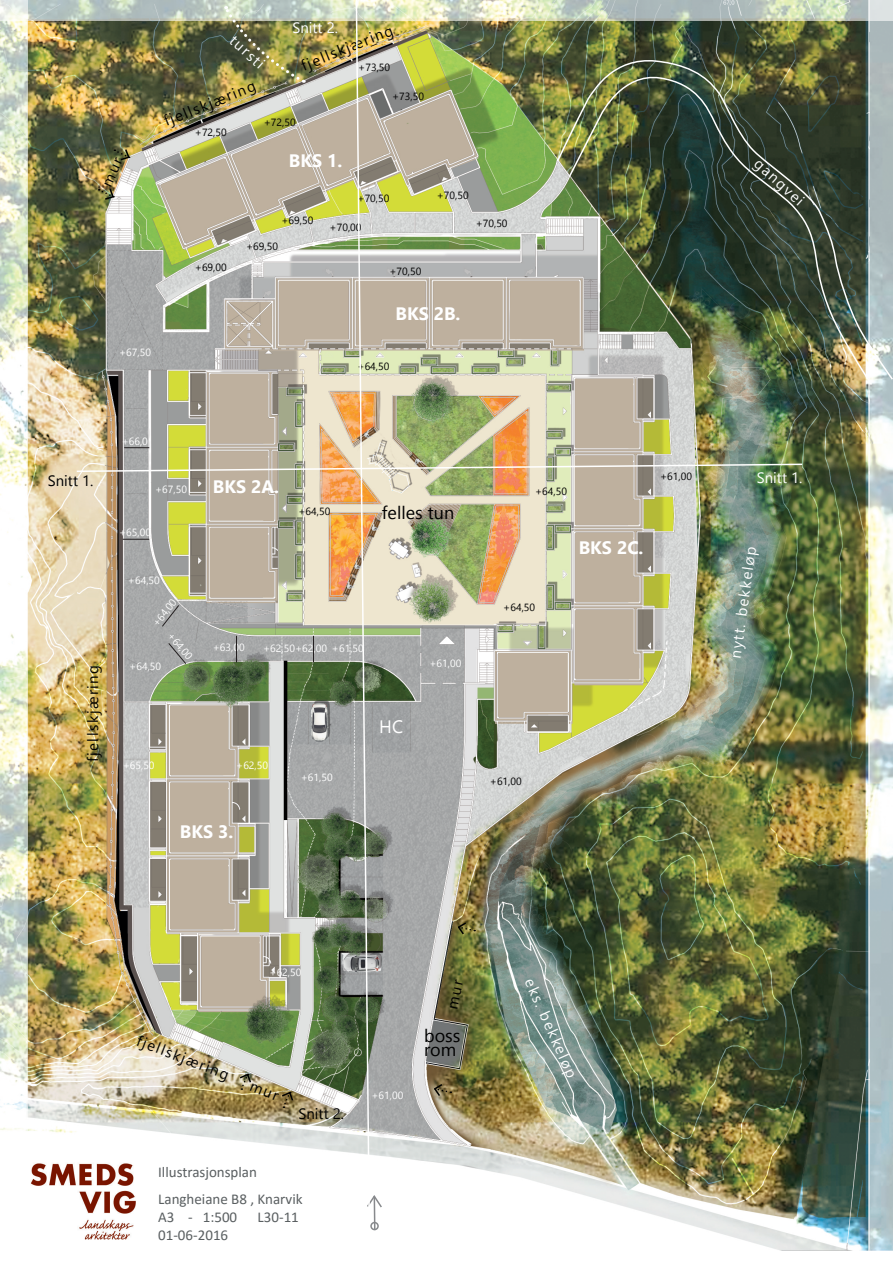
<style>
.page{position:relative;width:893px;height:1263px;background:#fff}
.page>*{position:absolute;margin:0;border:0;box-sizing:border-box;transform-origin:0 0}
.t1{font:700 18px "Gadugi";color:#fff}
.t2{font:18px "Gadugi";color:#000}
.t3{font:18px "Gadugi";color:#fff}
.t4{font:15px "Gadugi";letter-spacing:.1em;color:#000}
.t5{font:15px "Calibri";color:#5a5f61}
.t6{font:15px "Gadugi";color:#fff}
.t7{font:10.5px "Gadugi";color:#fff}
.t8{font:10.5px "Gadugi";color:#000001}
.t9{font:10.5px "Gadugi";color:#000}
</style>
<div class="page">
<img style="left:28px;top:21px;width:840px;height:1230px">
<img style="left:28px;top:1161px;width:47px;height:82px">
<svg style="left:0;top:21px;width:28px;height:1110px"></svg>
<svg style="left:0;top:0;width:868px;height:21px;background:#c6d2c8"></svg>
<svg style="left:868px;top:0;width:25px;height:1251px"></svg>
<img style="left:804px;top:57px;width:89px;height:324px">
<img style="left:75px;top:0;width:729px;height:1251px">
<p class="t6" style="left:292px;top:18px;width:47px">Snitt 2.</p>
<p class="t4" style="left:298px;top:58px;width:99px;rotate:-22deg">fjellskjæring</p>
<p class="t6" style="left:238px;top:31px;width:43px;rotate:42deg">tursti</p>
<p class="t4" style="left:161px;top:113px;width:99px;rotate:-22deg">fjellskjæring</p>
<p class="t8" style="left:358px;top:61px;width:33px">+73,50</p>
<p class="t8" style="left:392px;top:90px;width:33px">+73,50</p>
<p class="t8" style="left:264px;top:116px;width:33px">+72,50</p>
<p class="t8" style="left:195px;top:126px;width:33px">+72,50</p>
<p class="t1" style="left:289px;top:149px;width:55px">BKS 1.</p>
<p class="t8" style="left:195px;top:261px;width:33px">+69,00</p>
<p class="t8" style="left:281px;top:214px;width:33px">+69,50</p>
<p class="t8" style="left:246px;top:240px;width:33px">+69,50</p>
<p class="t8" style="left:358px;top:192px;width:33px">+70,50</p>
<p class="t8" style="left:437px;top:189px;width:33px">+70,50</p>
<p class="t8" style="left:330px;top:221px;width:33px">+70,00</p>
<p class="t8" style="left:476px;top:217px;width:33px">+70,50</p>
<p class="t8" style="left:389px;top:265px;width:33px">+70,50</p>
<p class="t7" style="left:119px;top:346px;width:33px">+67,50</p>
<p class="t1" style="left:395px;top:303px;width:67px">BKS 2B.</p>
<p class="t9" style="left:358px;top:360px;width:33px">+64,50</p>
<p class="t4" style="left:48px;top:471px;width:47px">Snitt 1.</p>
<p class="t4" style="left:84px;top:762px;width:99px;rotate:-90deg">fjellskjæring</p>
<p class="t7" style="left:122px;top:435px;width:28px">+66,0</p>
<p class="t7" style="left:155px;top:483px;width:33px">+67,50</p>
<p class="t7" style="left:119px;top:526px;width:33px">+65,00</p>
<p class="t7" style="left:128px;top:574px;width:33px">+64,50</p>
<p class="t7" style="left:150px;top:621px;width:33px;rotate:-52deg">+64,00</p>
<p class="t7" style="left:129px;top:660px;width:33px">+64,50</p>
<p class="t7" style="left:175px;top:630px;width:33px;rotate:49deg">+64,00</p>
<p class="t1" style="left:213px;top:475px;width:68px">BKS 2A.</p>
<p class="t9" style="left:298px;top:505px;width:33px">+64,50</p>
<p class="t2" style="left:382px;top:502px;width:74px">felles tun</p>
<p class="t7" style="left:213px;top:641px;width:33px">+63,00</p>
<p class="t7" style="left:263px;top:642px;width:65px">+62,50+62,00</p>
<p class="t7" style="left:332px;top:642px;width:33px">+61,50</p>
<p class="t7" style="left:429px;top:657px;width:33px">+61,00</p>
<p class="t7" style="left:123px;top:759px;width:33px">+65,50</p>
<p class="t7" style="left:236px;top:759px;width:33px">+62,50</p>
<p class="t1" style="left:180px;top:821px;width:55px">BKS 3.</p>
<p class="t7" style="left:301px;top:770px;width:33px">+61,50</p>
<p class="t3" style="left:379px;top:716px;width:25px">HC</p>
<p class="t9" style="left:535px;top:484px;width:33px">+64,50</p>
<p class="t1" style="left:579px;top:536px;width:66px">BKS 2C.</p>
<p class="t8" style="left:660px;top:470px;width:33px">+61,00</p>
<p class="t9" style="left:503px;top:601px;width:33px">+64,50</p>
<p class="t8" style="left:490px;top:774px;width:33px">+61,00</p>
<p class="t6" style="left:763px;top:155px;width:63px;rotate:42deg">gangvei</p>
<p class="t6" style="left:757px;top:469px;width:47px">Snitt 1.</p>
<p class="t6" style="left:726px;top:657px;width:115px;rotate:-82deg">nytt. bekkeløp</p>
<p class="t4" style="left:141px;top:1031px;width:99px;rotate:21deg">fjellskjæring</p>
<p class="t7" style="left:270px;top:965px;width:33px">+62,50</p>
<p class="t4" style="left:298px;top:1104px;width:47px">Snitt 2.</p>
<p class="t5" style="left:158px;top:1161px;width:100px">Illustrasjonsplan</p>
<p class="t5" style="left:158px;top:1188px;width:146px">Langheiane B8 , Knarvik</p>
<p class="t5" style="left:158px;top:1206px;width:81px">A3 - 1:500</p>
<p class="t5" style="left:258px;top:1206px;width:43px">L30-11</p>
<p class="t5" style="left:158px;top:1224px;width:72px">01-06-2016</p>
<p class="t7" style="left:371px;top:1089px;width:33px">+61,00</p>
<p class="t2" style="left:424px;top:1025px;width:38px">boss</p>
<p class="t2" style="left:424px;top:1039px;width:34px">rom</p>
<p class="t6" style="left:537px;top:975px;width:109px;rotate:66deg">eks. bekkeløp</p>
</div>
